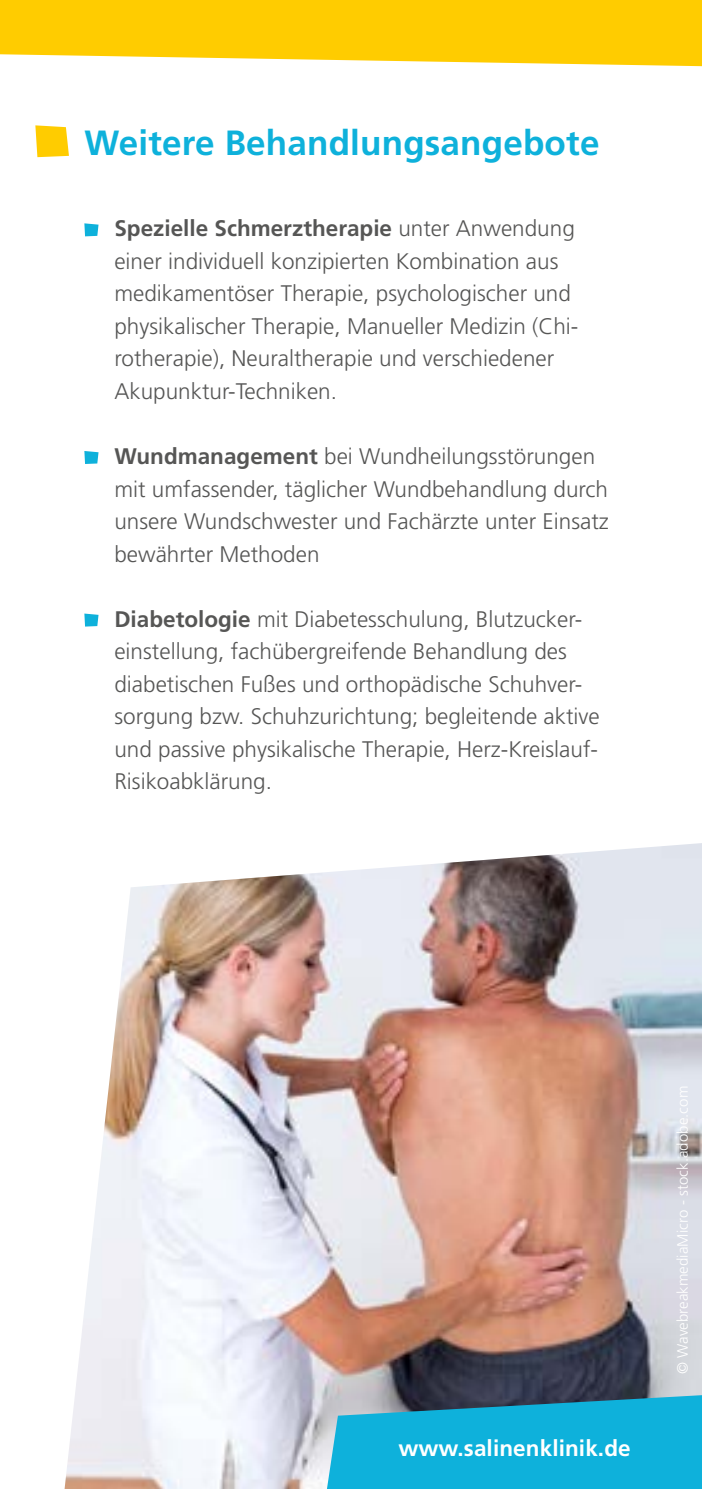
<style>
.page{position:relative;width:702px;height:1489px;background:#fff}
.page>*{position:absolute;margin:0;border:0;box-sizing:border-box;transform-origin:0 0}
.t1{font:700 35px "Frutiger";letter-spacing:.005em;color:#0eb1db}
.t2{font:300 22.5px/32.5px "Frutiger";color:#565655}
.t3{font:700 22.5px "Frutiger";letter-spacing:.005em;color:#fff}
.t4{font:300 15px "Frutiger";letter-spacing:.005em;color:#fff}
.s1{font-weight:700}
</style>
<div class="page">
<svg style="left:0;top:0;width:702px;height:66px;background:#ffd016"></svg>
<img style="left:65px;top:843px;width:637px;height:645px">
<svg style="left:35px;top:125px;width:34px;height:32px"></svg>
<svg style="left:275px;top:1361px;width:427px;height:127px;background:#409bb8"></svg>
<svg style="left:84px;top:223px;width:14px;height:13px"></svg>
<svg style="left:84px;top:451px;width:14px;height:13px"></svg>
<svg style="left:84px;top:613px;width:14px;height:13px"></svg>
<h1 class="t1" style="left:84px;top:122px;width:516px">Weitere Behandlungsangebote</h1>
<p class="t2" style="left:114px;top:213px;width:465px"><span class="s1">Spezielle Schmerztherapie</span> unter Anwendung einer individuell konzipierten Kombination aus medikamentöser Therapie, psychologischer und physikalischer Therapie, Manueller Medizin (Chi&shy;rotherapie), Neuraltherapie und verschiedener Akupunktur-Techniken.</p>
<p class="t2" style="left:114px;top:440px;width:496px"><span class="s1">Wundmanagement</span> bei Wundheilungsstörungen mit umfassender, täglicher Wundbehandlung durch unsere Wundschwester und Fachärzte unter Einsatz bewährter Methoden</p>
<p class="t2" style="left:114px;top:603px;width:487px"><span class="s1">Diabetologie</span> mit Diabetesschulung, Blutzucker&shy;einstellung, fachübergreifende Behandlung des diabetischen Fußes und orthopädische Schuhver&shy;sorgung bzw. Schuhzurichtung; begleitende aktive und passive physikalische Therapie, Herz-Kreislauf-Risikoabklärung.</p>
<p class="t3" style="left:398px;top:1434px;width:234px">www.salinenklinik.de</p>
<p class="t4" style="left:674px;top:1373px;width:289px;rotate:-90deg">© WavebreakmediaMicro - stock.adobe.com</p>
</div>
